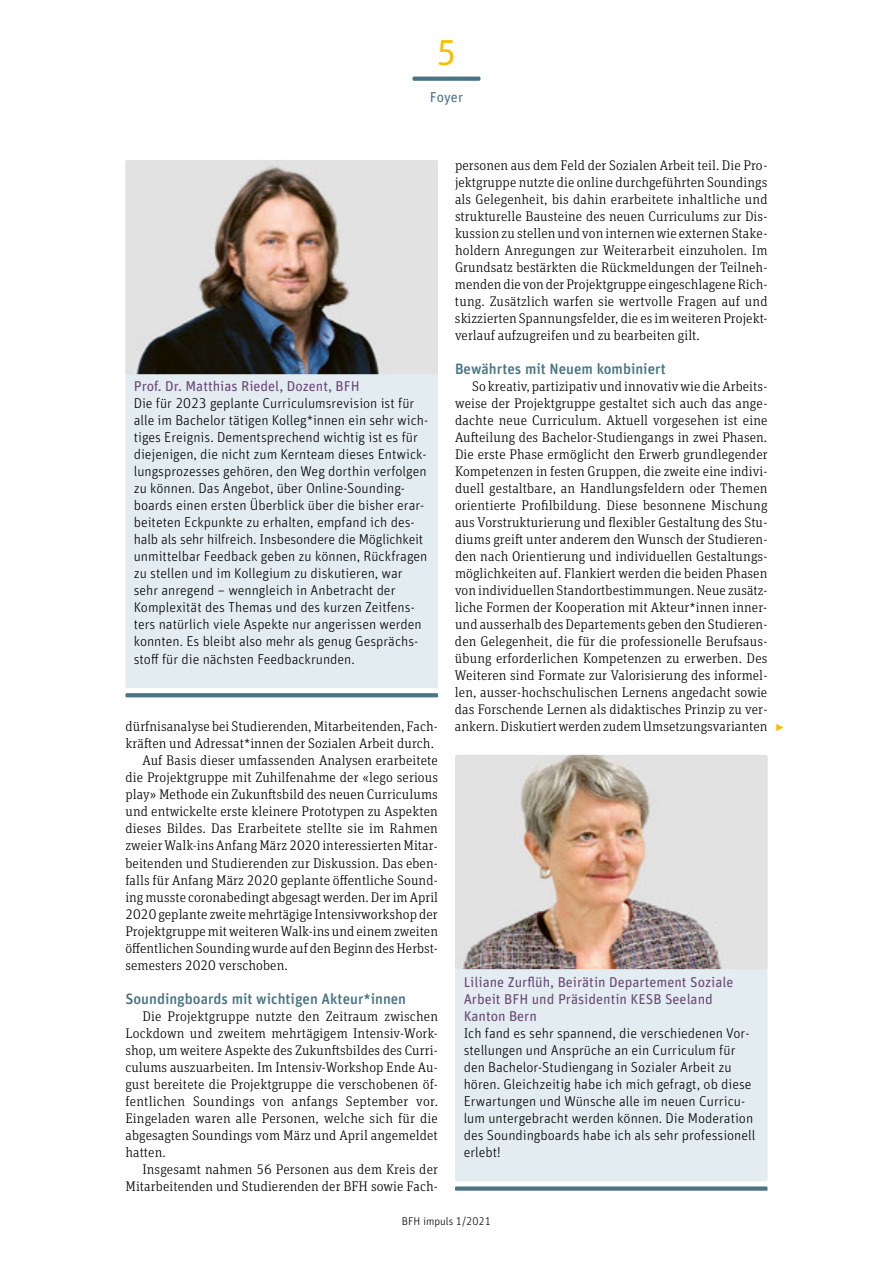
<style>
.page{position:relative;width:893px;height:1263px;background:#fff}
.page>*{position:absolute;margin:0;border:0;box-sizing:border-box;transform-origin:0 0}
.t1{font:36px "Unit Rounded Pro";color:#fbbe00}
.t2{font:300 16.5px "Unit Rounded Pro";color:#fbbe00}
.t3{font:500 15px "Unit Rounded Pro";color:#4b7582}
.t4{font:300 14.25px/17px "Unit Rounded Pro";color:#000}
.t5{font:14.25px/17px "Unit Rounded Pro";color:#6b4878}
.t6{font:14.25px "Unit Rounded Pro";color:#4b7582}
.t7{font:300 13.95px/17px "Unit Slab Pro";letter-spacing:.005em;color:#000;text-align:justify}
.t8{font:300 11.25px "Unit Rounded Pro";color:#000}
</style>
<div class="page">
<svg style="left:412px;top:77px;width:68px;height:4px"></svg>
<div style="left:455px;top:756px;width:312px;height:425px;background:#e3ecf0;border-radius:2px"></div>
<div style="left:125px;top:160px;width:313px;height:528px;background:#e3ecf0;border-radius:2px"></div>
<img style="left:125px;top:160px;width:313px;height:214px">
<img style="left:455px;top:755px;width:312px;height:214px">
<svg style="left:125px;top:693px;width:313px;height:4px"></svg>
<div style="left:455px;top:1186px;width:312px;height:5px;background:#4b7582"></div>
<h1 class="t1" style="left:437px;top:25px;width:20px">5</h1>
<p class="t6" style="left:430px;top:87px;width:35px">Foyer</p>
<p class="t7" style="left:455px;top:156px;width:314px">personen aus dem Feld der Sozialen Arbeit teil. Die Pro&shy;jektgruppe nutzte die online durchgeführten Soundings als Gelegenheit, bis dahin erarbeitete inhaltliche und strukturelle Bausteine des neuen Curriculums zur Dis&shy;kussion zu stellen und von internen wie externen Stake&shy;holdern Anregungen zur Weiterarbeit einzuholen. Im Grundsatz bestärkten die Rückmeldungen der Teilneh&shy;menden die von der Projektgruppe eingeschlagene Rich&shy;tung. Zusätzlich warfen sie wertvolle Fragen auf und skizzierten Spannungsfelder, die es im weiteren Projekt&shy;verlauf aufzugreifen und zu bearbeiten gilt.</p>
<p class="t3" style="left:455px;top:358px;width:212px">Bewährtes mit Neuem kombiniert</p>
<p class="t7" style="left:455px;top:377px;width:314px;text-indent:17px">So kreativ, partizipativ und innovativ wie die Arbeits&shy;weise der Projektgruppe gestaltet sich auch das ange&shy;dachte neue Curriculum. Aktuell vorgesehen ist eine Aufteilung des Bachelor-Studiengangs in zwei Phasen.<br>Die erste Phase ermöglicht den Erwerb grundlegender Kompetenzen in festen Gruppen, die zweite eine indivi&shy;duell gestaltbare, an Handlungsfeldern oder Themen orientierte Profilbildung. Diese besonnene Mischung aus Vorstrukturierung und flexibler Gestaltung des Stu&shy;diums greift unter anderem den Wunsch der Studieren&shy;den nach Orientierung und individuellen Gestaltungs&shy;möglichkeiten auf. Flankiert werden die beiden Phasen von individuellen Standortbestimmungen. Neue zusätz&shy;liche Formen der Kooperation mit Akteur*innen inner&shy;und ausserhalb des Departements geben den Studieren&shy;den Gelegenheit, die für die professionelle Berufsaus&shy;übung erforderlichen Kompetenzen zu erwerben. Des Weiteren sind Formate zur Valorisierung des informel&shy;len, ausser-hochschulischen Lernens angedacht sowie das Forschende Lernen als didaktisches Prinzip zu ver&shy;ankern. Diskutiert werden zudem Umsetzungsvarianten</p>
<p class="t5" style="left:134px;top:377px;width:228px">Prof. Dr. Matthias Riedel, Dozent, BFH</p>
<p class="t4" style="left:134px;top:395px;width:296px">Die für 2023 geplante Curriculumsrevision ist für alle im Bachelor tätigen Kolleg*innen ein sehr wich&shy;tiges Ereignis. Dementsprechend wichtig ist es für diejenigen, die nicht zum Kernteam dieses Entwick&shy;lungsprozesses gehören, den Weg dorthin verfolgen zu können. Das Angebot, über Online-Sounding&shy;boards einen ersten Überblick über die bisher erar&shy;beiteten Eckpunkte zu erhalten, empfand ich des&shy;halb als sehr hilfreich. Insbesondere die Möglichkeit unmittelbar Feedback geben zu können, Rückfragen zu stellen und im Kollegium zu diskutieren, war sehr anregend – wenngleich in Anbetracht der Komplexität des Themas und des kurzen Zeitfens&shy;ters natürlich viele Aspekte nur angerissen werden konnten. Es bleibt also mehr als genug Gesprächs&shy;stoff für die nächsten Feedbackrunden.</p>
<p class="t7" style="left:125px;top:718px;width:314px">dürfnisanalyse bei Studierenden, Mitarbeitenden, Fach-</p>
<p class="t2" style="left:775px;top:717px;width:11px">▶</p>
<p class="t7" style="left:125px;top:735px;width:310px">kräften und Adressat*innen der Sozialen Arbeit durch.</p>
<p class="t7" style="left:142px;top:752px;width:297px">Auf Basis dieser umfassenden Analysen erarbeitete</p>
<p class="t7" style="left:125px;top:769px;width:314px">die Projektgruppe mit Zuhilfenahme der «lego serious</p>
<p class="t7" style="left:125px;top:786px;width:314px">play» Methode ein Zukunftsbild des neuen Curriculums</p>
<p class="t7" style="left:125px;top:803px;width:314px">und entwickelte erste kleinere Prototypen zu Aspekten</p>
<p class="t7" style="left:125px;top:820px;width:314px">dieses Bildes. Das Erarbeitete stellte sie im Rahmen</p>
<p class="t7" style="left:125px;top:837px;width:314px">zweier Walk-ins Anfang März 2020 interessierten Mitar-</p>
<p class="t7" style="left:125px;top:854px;width:314px">beitenden und Studierenden zur Diskussion. Das eben-</p>
<p class="t7" style="left:125px;top:871px;width:314px">falls für Anfang März 2020 geplante öffentliche Sound-</p>
<p class="t7" style="left:125px;top:888px;width:314px">ing musste coronabedingt abgesagt werden. Der im April</p>
<p class="t7" style="left:125px;top:905px;width:314px">2020 geplante zweite mehrtägige Intensivworkshop der</p>
<p class="t7" style="left:125px;top:922px;width:314px">Projektgruppe mit weiteren Walk-ins und einem zweiten</p>
<p class="t7" style="left:125px;top:939px;width:314px">öffentlichen Sounding wurde auf den Beginn des Herbst-</p>
<p class="t7" style="left:125px;top:956px;width:164px">semesters 2020 verschoben.</p>
<p class="t3" style="left:125px;top:988px;width:282px">Soundingboards mit wichtigen Akteur*innen</p>
<p class="t7" style="left:125px;top:1007px;width:314px;text-indent:17px">Die Projektgruppe nutzte den Zeitraum zwischen Lockdown und zweitem mehrtägigem Intensiv-Work&shy;shop, um weitere Aspekte des Zukunftsbildes des Curri&shy;culums auszuarbeiten. Im Intensiv-Workshop Ende Au&shy;gust bereitete die Projektgruppe die verschobenen öf&shy;fentlichen Soundings von anfangs September vor.<br>Eingeladen waren alle Personen, welche sich für die abgesagten Soundings vom März und April angemeldet hatten.</p>
<p class="t7" style="left:125px;top:1160px;width:314px;text-align:right">Insgesamt nahmen 56 Personen aus dem Kreis der<br>Mitarbeitenden und Studierenden der BFH sowie Fach-</p>
<p class="t5" style="left:464px;top:973px;width:271px">Liliane Zurflüh, Beirätin Departement Soziale<br>Arbeit BFH und Präsidentin KESB Seeland<br>Kanton Bern</p>
<p class="t4" style="left:464px;top:1024px;width:293px">Ich fand es sehr spannend, die verschiedenen Vor&shy;stellungen und Ansprüche an ein Curriculum für den Bachelor-Studiengang in Sozialer Arbeit zu hören. Gleichzeitig habe ich mich gefragt, ob diese Erwartungen und Wünsche alle im neuen Curricu&shy;lum untergebracht werden können. Die Moderation des Soundingboards habe ich als sehr professionell erlebt!</p>
<p class="t8" style="left:402px;top:1213px;width:91px">BFH impuls 1/2021</p>
</div>
